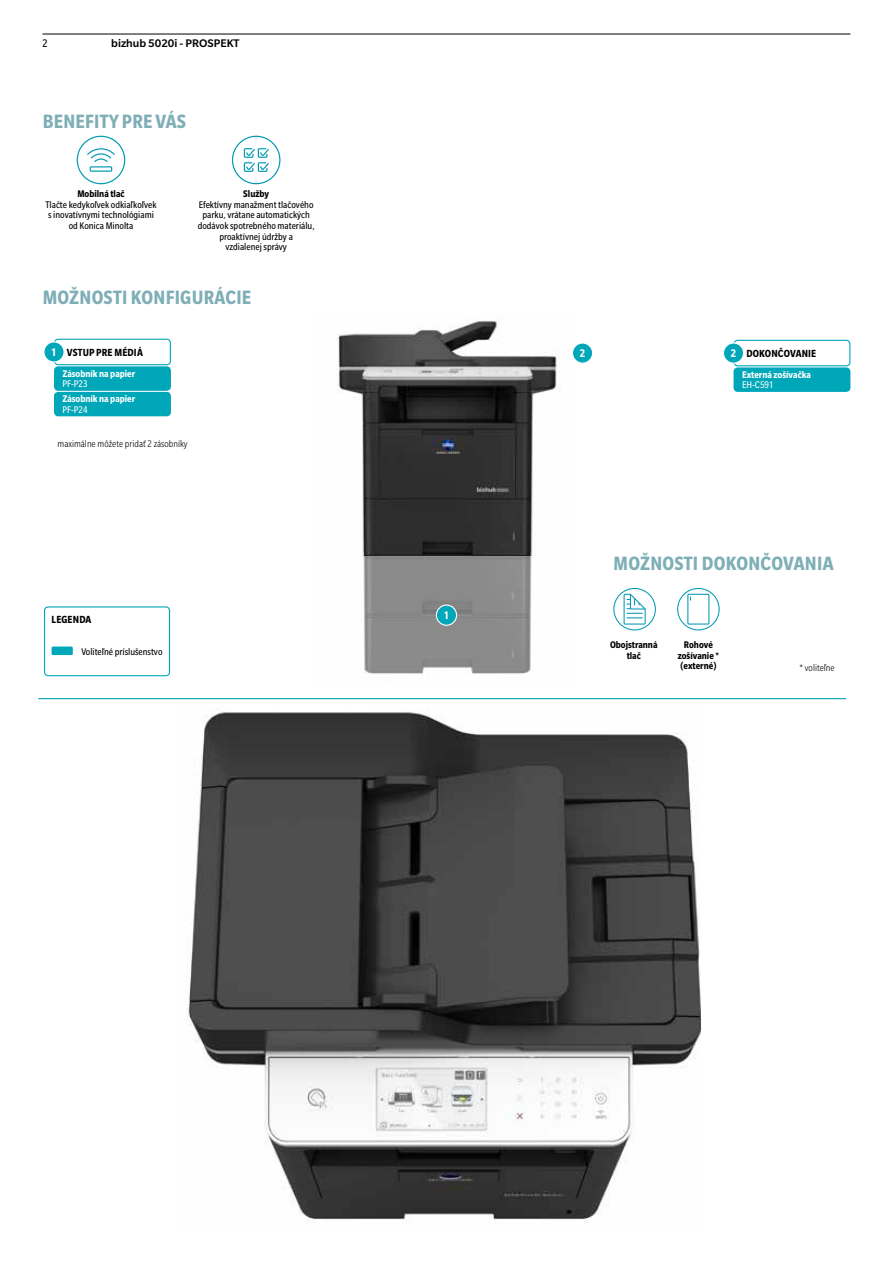
<style>
.page{position:relative;width:893px;height:1263px;background:#fff}
.page>*{position:absolute;margin:0;border:0;box-sizing:border-box;transform-origin:0 0}
.t1{font:700 condensed 21px "Slate Pro";letter-spacing:.015em;color:#7eaeb6}
.t2{font:500 12px "Slate Pro";color:#000}
.t3{font:700 condensed 12px "Slate Pro";color:#fff}
.t4{font:condensed 12px "Slate Pro";color:#000}
.t5{font:700 condensed 11.25px "Slate Pro";letter-spacing:.015em;color:#000}
.t6{font:condensed 10.5px/10.6px "Slate Pro";color:#000;text-align:center}
.t7{font:700 condensed 10.5px/10.5px "Slate Pro";color:#000;text-align:center}
.t8{font:700 condensed 10.5px "Slate Pro";color:#fff}
.t9{font:300 condensed 10.5px "Slate Pro";color:#000}
.t10{font:condensed 10.5px "Slate Pro";color:#fff}
.s1{font-size:12px;color:#fff}
</style>
<div class="page">
<hr style="left:43px;top:34px;width:807px;height:1px;background:#000">
<img style="left:362px;top:555px;width:170px;height:119px">
<div style="left:77px;top:136px;width:48px;height:48px;border:1px solid #009ab2;border-radius:50%"></div>
<svg style="left:87px;top:148px;width:28px;height:24px"></svg>
<div style="left:232px;top:136px;width:48px;height:48px;border:1px solid #009ab2;border-radius:50%"></div>
<svg style="left:243px;top:148px;width:26px;height:24px"></svg>
<div style="left:54px;top:392px;width:117px;height:24px;background:#00a7b8;border-radius:4px"></div>
<div style="left:54px;top:339px;width:117px;height:26px;border:1px solid #00a7b8;border-radius:4px"></div>
<div style="left:44px;top:342px;width:20px;height:20px;background:#00a7b8;border-radius:50%"></div>
<div style="left:43px;top:341px;width:22px;height:22px;border:1px solid #fff;border-radius:50%"></div>
<div style="left:54px;top:366px;width:117px;height:25px;background:#00a7b8;border-radius:4px"></div>
<div style="left:733px;top:340px;width:117px;height:26px;border:1px solid #00a7b8;border-radius:4px"></div>
<div style="left:723px;top:343px;width:21px;height:20px;background:#00a7b8;border-radius:50%"></div>
<div style="left:723px;top:342px;width:21px;height:22px;border:1px solid #fff;border-radius:50%"></div>
<div style="left:733px;top:367px;width:117px;height:25px;background:#00a7b8;border-radius:4px"></div>
<img style="left:336px;top:320px;width:221px;height:235px">
<div style="left:572px;top:343px;width:21px;height:20px;background:#00a7b8;border-radius:50%"></div>
<div style="left:572px;top:342px;width:21px;height:22px;border:1px solid #fff;border-radius:50%"></div>
<div style="left:436px;top:605px;width:21px;height:20px;background:#00a7b8;border-radius:50%"></div>
<div style="left:436px;top:604px;width:21px;height:22px;border:1px solid #fff;border-radius:50%"></div>
<div style="left:677px;top:588px;width:43px;height:42px;border:1px solid #009ab2;border-radius:50%"></div>
<div style="left:687px;top:594px;width:22px;height:31px;border:1px solid #009ab2"></div>
<div style="left:613px;top:588px;width:43px;height:42px;border:1px solid #009ab2;border-radius:50%"></div>
<svg style="left:623px;top:593px;width:23px;height:32px"></svg>
<div style="left:44px;top:606px;width:126px;height:70px;border:1px solid #00a7b8;border-radius:4px"></div>
<div style="left:52px;top:646px;width:21px;height:9px;background:#00a7b8;border-radius:2px"></div>
<img style="left:187px;top:712px;width:513px;height:510px">
<hr style="left:38px;top:698px;width:808px;height:1px;background:#00a7b8">
<p class="t4" style="left:43px;top:37px;width:7px">2</p>
<p class="t2" style="left:111px;top:36px;width:130px">bizhub 5020i - PROSPEKT</p>
<h1 class="t1" style="left:43px;top:110px;width:145px">Benefity pre vás</h1>
<p class="t7" style="left:77px;top:188px;width:49px">Mobilná tlač</p>
<p class="t6" style="left:45px;top:199px;width:113px">Tlačte kedykoľvek odkiaľkoľvek s inovatívnymi technológiami od Konica Minolta</p>
<p class="t7" style="left:243px;top:188px;width:27px">Služby</p>
<p class="t6" style="left:198px;top:199px;width:118px">Efektívny manažment tlačového parku, vrátane automatických dodávok spotrebného materiálu, proaktívnej údržby a<br>vzdialenej správy</p>
<h1 class="t1" style="left:43px;top:286px;width:210px">Možnosti konfigurácie</h1>
<p class="t5" style="left:51px;top:346px;width:93px"><span class="s1">1</span> Vstup pre médiá</p>
<p class="t8" style="left:63px;top:368px;width:74px">Zásobník na papier</p>
<p class="t10" style="left:63px;top:378px;width:27px">PF-P23</p>
<p class="t8" style="left:63px;top:393px;width:74px">Zásobník na papier</p>
<p class="t10" style="left:63px;top:404px;width:27px">PF-P24</p>
<p class="t9" style="left:58px;top:439px;width:132px">maximálne môžete pridať 2 zásobníky</p>
<p class="t5" style="left:52px;top:614px;width:41px">legenda</p>
<p class="t6" style="left:81px;top:646px;width:83px">Voliteľné príslušenstvo</p>
<p class="t3" style="left:444px;top:609px;width:7px">1</p>
<p class="t3" style="left:580px;top:347px;width:7px">2</p>
<p class="t5" style="left:731px;top:347px;width:87px"><span class="s1">2</span> Dokončovanie</p>
<p class="t8" style="left:742px;top:369px;width:70px">Externá zošívačka</p>
<p class="t10" style="left:742px;top:380px;width:33px">EH-C591</p>
<h1 class="t1" style="left:613px;top:552px;width:222px">Možnosti dokončovania</h1>
<p class="t7" style="left:610px;top:639px;width:49px">Obojstranná tlač</p>
<p class="t7" style="left:678px;top:639px;width:43px">Rohové zošívanie * (externé)</p>
<p class="t9" style="left:799px;top:662px;width:37px">* voliteľne</p>
</div>
